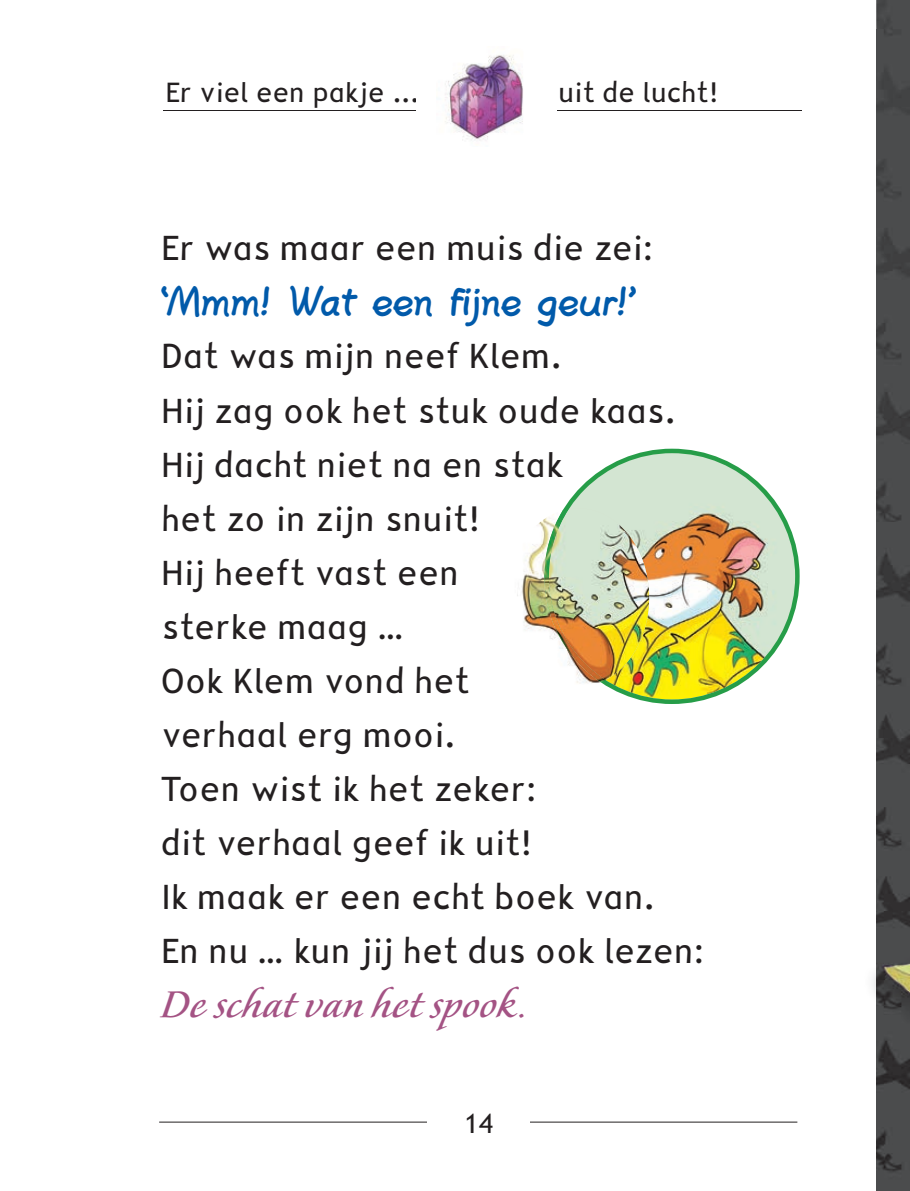
<style>
.page{position:relative;width:910px;height:1191px;background:#fff}
.page>*{position:absolute;margin:0;border:0;box-sizing:border-box;transform-origin:0 0}
.t1{font:47.25px "Florens LP Std";letter-spacing:.025em;color:#a45384}
.t2{font:40.5px "Plain Pensle X Bold";letter-spacing:-.015em;color:#015aaa}
.t3{font:33.75px/54px "Alexies Nieuw";letter-spacing:.005em;color:#231f20}
.t4{font:27px "Alexies Nieuw";color:#231f20}
</style>
<div class="page">
<hr style="left:159px;top:1121px;width:638px;height:1px;background:#231f20">
<div style="left:427px;top:1091px;width:102px;height:56px;background:#fff"></div>
<img style="left:876px;top:0;width:33px;height:1190px">
<hr style="left:164px;top:110px;width:637px;height:1px;background:#231f20">
<div style="left:416px;top:8px;width:141px;height:161px;background:#fff"></div>
<img style="left:445px;top:55px;width:78px;height:86px">
<img style="left:564px;top:448px;width:235px;height:255px">
<img style="left:517px;top:545px;width:63px;height:141px">
<img style="left:563px;top:508px;width:86px;height:172px">
<img style="left:544px;top:509px;width:61px;height:173px">
<svg style="left:906px;top:0;width:4px;height:3px"></svg>
<svg style="left:906px;top:1187px;width:4px;height:4px"></svg>
<p class="t4" style="left:166px;top:76px;width:254px">Er viel een pakje ...</p>
<p class="t4" style="left:558px;top:76px;width:161px">uit de lucht!</p>
<p class="t3" style="left:161px;top:222px;width:493px">Er was maar een muis die zei:</p>
<p class="t2" style="left:161px;top:277px;width:479px">‘Mmm! Wat een fijne geur!’</p>
<p class="t3" style="left:161px;top:330px;width:544px">Dat was mijn neef Klem.<br>Hij zag ook het stuk oude kaas.<br>Hij dacht niet na en stak<br>het zo in zijn snuit!<br>Hij heeft vast een<br>sterke maag …<br>Ook Klem vond het<br>verhaal erg mooi.<br>Toen wist ik het zeker:<br>dit verhaal geef ik uit!<br>Ik maak er een echt boek van.<br>En nu … kun jij het dus ook lezen:</p>
<h1 class="t1" style="left:161px;top:973px;width:367px">De schat van het spook.</h1>
<p class="t4" style="left:462px;top:1107px;width:33px">14</p>
</div>
